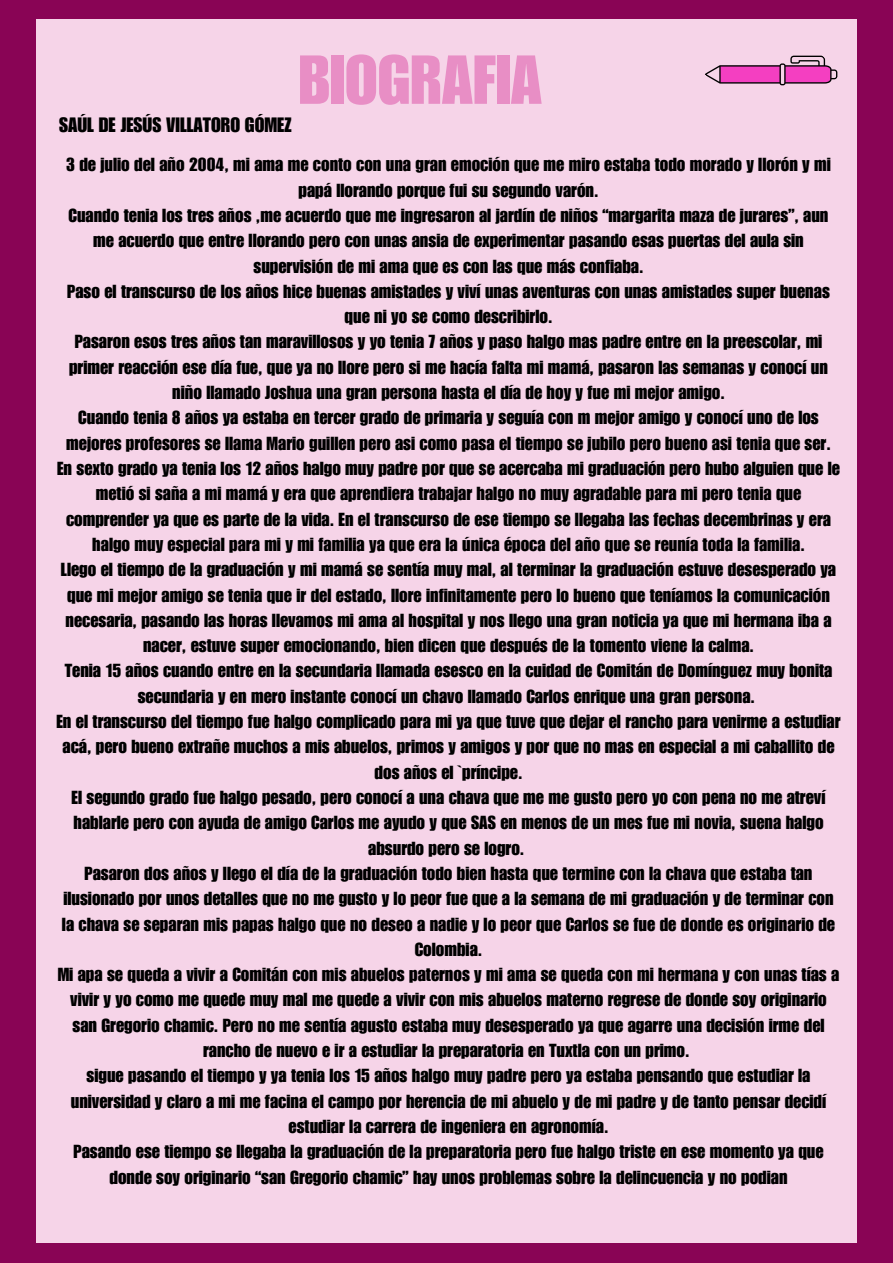
<style>
.page{position:relative;width:893px;height:1263px;background:#890455}
.page>*{position:absolute;margin:0;border:0;box-sizing:border-box;transform-origin:0 0}
.t1{font:67.72px "Impact LT Std";color:#e88ec5}
.t2{font:20.25px "Impact LT Std";color:#000}
.t3{font:18.38px/25.3px "Impact LT Std";color:#000;text-align:center}
</style>
<div class="page">
<div style="left:36px;top:19px;width:820px;height:1224px;background:#f6d4e8"></div>
<svg style="left:705px;top:55px;width:133px;height:31px"></svg>
<p class="t1" style="left:298px;top:55px;width:245px">BIOGRAFIA</p>
<h2 class="t2" style="left:59px;top:118px;width:234px">SAÚL DE JESÚS VILLATORO GÓMEZ</h2>
<h1 class="t3" style="left:66px;top:155px;width:766px">3 de julio del año 2004, mi ama me conto con una gran emoción que me miro estaba todo morado y llorón y mi papá llorando porque fui su segundo varón.</h1>
<p class="t3" style="left:69px;top:205px;width:761px">Cuando tenia los tres años ,me acuerdo que me ingresaron al jardín de niños “margarita maza de jurares”, aun me acuerdo que entre llorando pero con unas ansia de experimentar pasando esas puertas del aula sin supervisión de mi ama que es con las que más confiaba.</p>
<p class="t3" style="left:67px;top:281px;width:764px">Paso el transcurso de los años hice buenas amistades y viví unas aventuras con unas amistades super buenas que ni yo se como describirlo.</p>
<p class="t3" style="left:69px;top:332px;width:760px">Pasaron esos tres años tan maravillosos y yo tenia 7 años y paso halgo mas padre entre en la preescolar, mi primer reacción ese día fue, que ya no llore pero si me hacía falta mi mamá, pasaron las semanas y conocí un niño llamado Joshua una gran persona hasta el día de hoy y fue mi mejor amigo.</p>
<p class="t3" style="left:66px;top:408px;width:766px">Cuando tenia 8 años ya estaba en tercer grado de primaria y seguía con m mejor amigo y conocí uno de los mejores profesores se llama Mario guillen pero asi como pasa el tiempo se jubilo pero bueno asi tenia que ser.</p>
<p class="t3" style="left:57px;top:458px;width:784px">En sexto grado ya tenia los 12 años halgo muy padre por que se acercaba mi graduación pero hubo alguien que le metió si saña a mi mamá y era que aprendiera trabajar halgo no muy agradable para mi pero tenia que comprender ya que es parte de la vida. En el transcurso de ese tiempo se llegaba las fechas decembrinas y era halgo muy especial para mi y mi familia ya que era la única época del año que se reunía toda la familia.</p>
<p class="t3" style="left:61px;top:560px;width:776px">Llego el tiempo de la graduación y mi mamá se sentía muy mal, al terminar la graduación estuve desesperado ya que mi mejor amigo se tenia que ir del estado, llore infinitamente pero lo bueno que teníamos la comunicación necesaria, pasando las horas llevamos mi ama al hospital y nos llego una gran noticia ya que mi hermana iba a nacer, estuve super emocionando, bien dicen que después de la tomento viene la calma.</p>
<p class="t3" style="left:65px;top:661px;width:769px">Tenia 15 años cuando entre en la secundaria llamada esesco en la cuidad de Comitán de Domínguez muy bonita secundaria y en mero instante conocí un chavo llamado Carlos enrique una gran persona.</p>
<p class="t3" style="left:56px;top:711px;width:785px">En el transcurso del tiempo fue halgo complicado para mi ya que tuve que dejar el rancho para venirme a estudiar acá, pero bueno extrañe muchos a mis abuelos, primos y amigos y por que no mas en especial a mi caballito de dos años el `príncipe.</p>
<p class="t3" style="left:72px;top:787px;width:755px">El segundo grado fue halgo pesado, pero conocí a una chava que me me gusto pero yo con pena no me atreví hablarle pero con ayuda de amigo Carlos me ayudo y que SAS en menos de un mes fue mi novia, suena halgo absurdo pero se logro.</p>
<p class="t3" style="left:62px;top:863px;width:774px">Pasaron dos años y llego el día de la graduación todo bien hasta que termine con la chava que estaba tan ilusionado por unos detalles que no me gusto y lo peor fue que a la semana de mi graduación y de terminar con la chava se separan mis papas halgo que no deseo a nadie y lo peor que Carlos se fue de donde es originario de Colombia.</p>
<p class="t3" style="left:58px;top:964px;width:783px">Mi apa se queda a vivir a Comitán con mis abuelos paternos y mi ama se queda con mi hermana y con unas tías a vivir y yo como me quede muy mal me quede a vivir con mis abuelos materno regrese de donde soy originario san Gregorio chamic. Pero no me sentía agusto estaba muy desesperado ya que agarre una decisión irme del rancho de nuevo e ir a estudiar la preparatoria en Tuxtla con un primo.</p>
<p class="t3" style="left:71px;top:1066px;width:757px">sigue pasando el tiempo y ya tenia los 15 años halgo muy padre pero ya estaba pensando que estudiar la universidad y claro a mi me facina el campo por herencia de mi abuelo y de mi padre y de tanto pensar decidí estudiar la carrera de ingeniera en agronomía.</p>
<p class="t3" style="left:73px;top:1142px;width:751px">Pasando ese tiempo se llegaba la graduación de la preparatoria pero fue halgo triste en ese momento ya que donde soy originario “san Gregorio chamic” hay unos problemas sobre la delincuencia y no podian</p>
</div>
